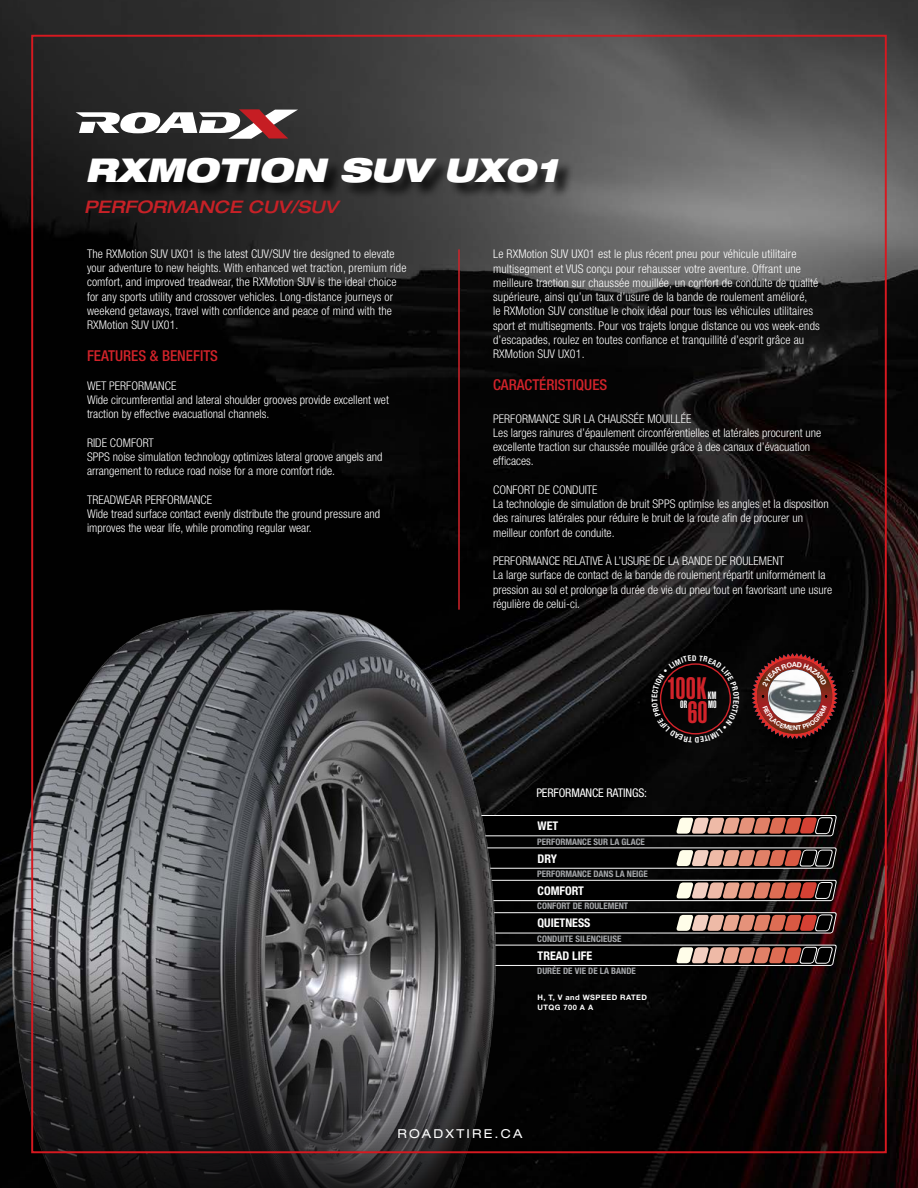
<style>
.page{position:relative;width:918px;height:1188px;background:#fff}
.page>*{position:absolute;margin:0;border:0;box-sizing:border-box;transform-origin:0 0}
.t1{font:italic 900 expanded 32.85px "Helvetica Neue LT Std";color:#fff}
.t2{font:30.6px/23.9px "Helvetica LT Std Ultra Comp";letter-spacing:.005em;color:#d2232a;text-align:right}
.t3{font:italic 500 expanded 17.25px "Helvetica Neue LT Std";color:#c72127}
.t4{font:500 condensed 15px "Helvetica Neue LT Std";color:#d2232a}
.t5{font:expanded 12.3px "Helvetica Neue LT Std";letter-spacing:.18em;color:#fff}
.t6{font:300 condensed 12px/14.2px "Helvetica Neue LT Std";color:#fff}
.t7{font:700 condensed 12px "Helvetica Neue LT Std";color:#fff}
.t8{font:condensed 12px "Helvetica Neue LT Std";letter-spacing:-.01em;color:#fff}
.t9{font:10.5px "Helvetica LT Std Ultra Comp";color:#fff}
.t10{font:700 condensed 9px "Helvetica Neue LT Std";color:#a7a9ac}
.t11{font:700 7.5px/10.5px "Helvetica Neue LT Std";letter-spacing:.06em;color:#fff}
</style>
<div class="page">
<img style="left:0;top:0;width:918px;height:1188px">
<img style="left:0;top:596px;width:510px;height:592px">
<svg style="left:447px;top:795px;width:396px;height:171px;background:#392d2a"></svg>
<hr style="left:458px;top:249px;width:2px;height:361px;background:#d2232a">
<div style="left:743px;top:644px;width:115px;height:115px;background:#000;opacity:.75"></div>
<svg style="left:76px;top:109px;width:222px;height:30px"></svg>
<div style="left:89px;top:159px;width:486px;height:41px;background:#000;opacity:.75"></div>
<svg style="left:652px;top:655px;width:87px;height:88px;background:#0d0606"></svg>
<svg style="left:752px;top:653px;width:86px;height:86px;background:#794947"></svg>
<h1 class="t1" style="left:85px;top:149px;width:474px">RXMOTION SUV UX01</h1>
<h3 class="t3" style="left:84px;top:196px;width:255px">PERFORMANCE CUV/SUV</h3>
<p class="t6" style="left:87px;top:247px;width:321px">The RXMotion SUV UX01 is the latest CUV/SUV tire designed to elevate your adventure to new heights. With enhanced wet traction, premium ride comfort, and improved treadwear, the RXMotion SUV is the ideal choice for any sports utility and crossover vehicles. Long-distance journeys or weekend getaways, travel with confidence and peace of mind with the RXMotion SUV UX01.</p>
<p class="t4" style="left:87px;top:347px;width:133px">FEATURES &amp; BENEFITS</p>
<p class="t6" style="left:87px;top:379px;width:303px">WET PERFORMANCE<br>Wide circumferential and lateral shoulder grooves provide excellent wet traction by effective evacuational channels.</p>
<p class="t6" style="left:87px;top:436px;width:297px">RIDE COMFORT<br>SPPS noise simulation technology optimizes lateral groove angels and arrangement to reduce road noise for a more comfort ride.</p>
<p class="t6" style="left:87px;top:492px;width:295px">TREADWEAR PERFORMANCE<br>Wide tread surface contact evenly distribute the ground pressure and improves the wear life, while promoting regular wear.</p>
<p class="t6" style="left:493px;top:247px;width:328px">Le RXMotion SUV UX01 est le plus récent pneu pour véhicule utilitaire multisegment et VUS conçu pour rehausser votre aventure. Offrant une meilleure traction sur chaussée mouillée, un confort de conduite de qualité supérieure, ainsi qu’un taux d’usure de la bande de roulement amélioré,<br>le RXMotion SUV constitue le choix idéal pour tous les véhicules utilitaires sport et multisegments. Pour vos trajets longue distance ou vos week-ends d’escapades, roulez en toutes confiance et tranquillité d’esprit grâce au RXMotion SUV UX01.</p>
<p class="t4" style="left:493px;top:376px;width:116px">CARACTÉRISTIQUES</p>
<p class="t6" style="left:493px;top:411px;width:330px">PERFORMANCE SUR LA CHAUSSÉE MOUILLÉE<br>Les larges rainures d’épaulement circonférentielles et latérales procurent une excellente traction sur chaussée mouillée grâce à des canaux d’évacuation efficaces.</p>
<p class="t6" style="left:493px;top:482px;width:337px">CONFORT DE CONDUITE<br>La technologie de simulation de bruit SPPS optimise les angles et la disposition des rainures latérales pour réduire le bruit de la route afin de procurer un meilleur confort de conduite.</p>
<p class="t6" style="left:493px;top:554px;width:341px">PERFORMANCE RELATIVE À L’USURE DE LA BANDE DE ROULEMENT<br>La large surface de contact de la bande de roulement répartit uniformément la pression au sol et prolonge la durée de vie du pneu tout en favorisant une usure régulière de celui-ci.</p>
<h2 class="t2" style="left:667px;top:677px;width:42px">100K<br>60</h2>
<p class="t9" style="left:708px;top:689px;width:10px">KM</p>
<p class="t9" style="left:680px;top:699px;width:8px">0R</p>
<p class="t9" style="left:708px;top:699px;width:10px">MO</p>
<p class="t8" style="left:536px;top:786px;width:112px">PERFORMANCE RATINGS:</p>
<p class="t7" style="left:538px;top:819px;width:22px">WET</p>
<p class="t7" style="left:538px;top:851px;width:21px">DRY</p>
<p class="t7" style="left:538px;top:883px;width:48px">COMFORT</p>
<p class="t7" style="left:538px;top:916px;width:54px">QUIETNESS</p>
<p class="t7" style="left:538px;top:948px;width:56px">TREAD LIFE</p>
<p class="t10" style="left:537px;top:836px;width:11px">PERFORMANCE</p>
<p class="t10" style="left:594px;top:836px;width:6px">SUR</p>
<p class="t10" style="left:610px;top:836px;width:22px">LA GLACE</p>
<p class="t10" style="left:537px;top:868px;width:11px">PERFORMANCE</p>
<p class="t10" style="left:594px;top:868px;width:6px">DANS</p>
<p class="t10" style="left:616px;top:868px;width:33px">LANEIGE</p>
<p class="t10" style="left:537px;top:901px;width:92px">CONFORT DE ROULEMENT</p>
<p class="t10" style="left:537px;top:933px;width:86px">CONDUITE SILENCIEUSE</p>
<p class="t10" style="left:537px;top:966px;width:100px">DURÉE DE VIE DE LA BANDE</p>
<p class="t11" style="left:537px;top:992px;width:111px">H, T, V and WSPEED RATED<br>UTQG 700 A A</p>
<p class="t5" style="left:398px;top:1126px;width:126px">ROADXTIRE.CA</p>
</div>
